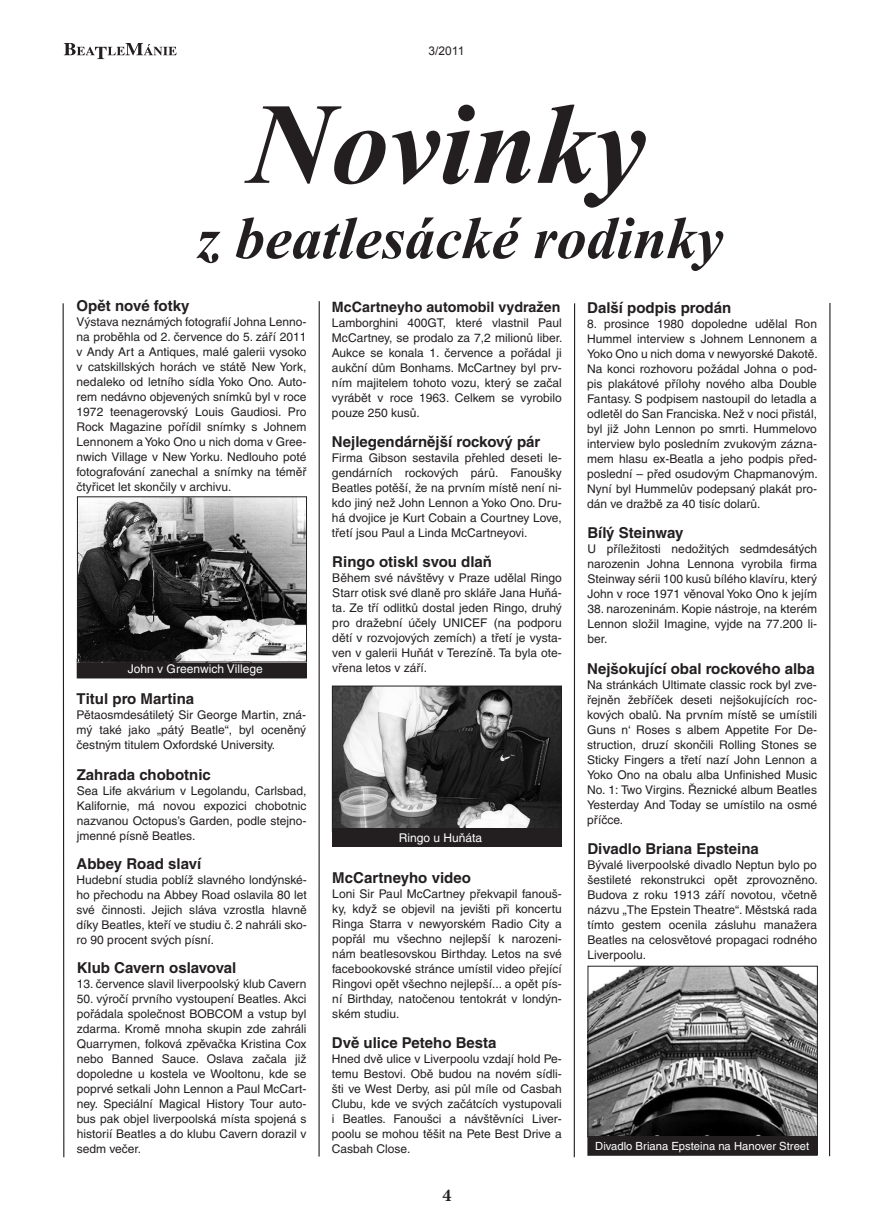
<style>
.page{position:relative;width:881px;height:1231px;background:#fff}
.page>*{position:absolute;margin:0;border:0;box-sizing:border-box;transform-origin:0 0}
.t1{font:italic 700 115.5px "Times New Roman";color:#231f20}
.t2{font:italic 700 60px "Times New Roman";color:#231f20}
.t3{font:700 18px "Minion Pro";color:#231f20}
.t4{font:700 15px "Helvetica CE";color:#231f20}
.t5{font:700 14.25px "Helvetica CE";color:#231f20}
.t6{font:12px/15px "Helvetica CE";color:#231f20;text-align:justify}
.t7{font:12px "Helvetica CE";color:#fff}
.t8{font:12px "Arial";color:#231f20}
.t9{font:11.25px "Helvetica CE";color:#fff}
</style>
<div class="page">
<svg style="left:64px;top:43px;width:113px;height:16px"></svg>
<img style="left:334px;top:688px;width:225px;height:140px">
<div style="left:332px;top:686px;width:229px;height:146px;border:1px solid #231f20"></div>
<div style="left:332px;top:828px;width:229px;height:19px;background:#231f20"></div>
<hr style="left:573px;top:303px;width:2px;height:854px;background:#231f20">
<hr style="left:828px;top:303px;width:2px;height:853px;background:#231f20">
<hr style="left:318px;top:301px;width:1px;height:856px;background:#231f20">
<svg style="left:63px;top:303px;width:1px;height:854px"></svg>
<div style="left:77px;top:659px;width:229px;height:19px;background:#231f20"></div>
<img style="left:79px;top:498px;width:226px;height:162px">
<div style="left:77px;top:496px;width:230px;height:166px;border:1px solid #231f20"></div>
<img style="left:589px;top:968px;width:226px;height:167px">
<div style="left:587px;top:966px;width:230px;height:171px;border:1px solid #231f20"></div>
<div style="left:587px;top:1137px;width:229px;height:18px;background:#231f20"></div>
<div style="left:587px;top:1136px;width:230px;height:20px;border:1px solid #231f20"></div>
<p class="t8" style="left:428px;top:43px;width:37px">3/2011</p>
<h1 class="t1" style="left:248px;top:105px;width:399px">Novinky</h1>
<h2 class="t2" style="left:197px;top:217px;width:528px">z beatlesácké rodinky</h2>
<p class="t5" style="left:332px;top:301px;width:230px">McCartneyho automobil vydražen</p>
<p class="t6" style="left:332px;top:316px;width:232px">Lamborghini 400GT, které vlastnil Paul McCartney, se prodalo za 7,2 milionů liber.<br>Aukce se konala 1. července a pořádal ji aukční dům Bonhams. McCartney byl prv&shy;ním majitelem tohoto vozu, který se začal vyrábět v roce 1963. Celkem se vyrobilo pouze 250 kusů.</p>
<p class="t4" style="left:77px;top:300px;width:114px">Opět nové fotky</p>
<p class="t6" style="left:77px;top:315px;width:231px">Výstava neznámých fotografií Johna Lenno&shy;na proběhla od 2. července do 5. září 2011 v Andy Art a Antiques, malé galerii vysoko v catskillských horách ve státě New York, nedaleko od letního sídla Yoko Ono. Auto&shy;rem nedávno objevených snímků byl v roce 1972 teenagerovský Louis Gaudiosi. Pro Rock Magazine pořídil snímky s Johnem Lennonem a Yoko Ono u nich doma v Gree&shy;nwich Village v New Yorku. Nedlouho poté fotografování zanechal a snímky na téměř čtyřicet let skončily v archivu.</p>
<p class="t4" style="left:587px;top:302px;width:145px">Další podpis prodán</p>
<p class="t6" style="left:587px;top:317px;width:232px">8. prosince 1980 dopoledne udělal Ron Hummel interview s Johnem Lennonem a Yoko Ono u nich doma v newyorské Dakotě.<br>Na konci rozhovoru požádal Johna o pod&shy;pis plakátové přílohy nového alba Double Fantasy. S podpisem nastoupil do letadla a odletěl do San Franciska. Než v noci přistál, byl již John Lennon po smrti. Hummelovo interview bylo posledním zvukovým zázna&shy;mem hlasu ex-Beatla a jeho podpis před&shy;poslední – před osudovým Chapmanovým.<br>Nyní byl Hummelův podepsaný plakát pro&shy;dán ve dražbě za 40 tisíc dolarů.</p>
<p class="t4" style="left:332px;top:436px;width:210px">Nejlegendárnější rockový pár</p>
<p class="t6" style="left:332px;top:451px;width:231px">Firma Gibson sestavila přehled deseti le&shy;gendárních rockových párů. Fanoušky Beatles potěší, že na prvním místě není ni&shy;kdo jiný než John Lennon a Yoko Ono. Dru&shy;há dvojice je Kurt Cobain a Courtney Love, třetí jsou Paul a Linda McCartneyovi.</p>
<p class="t4" style="left:587px;top:526px;width:98px">Bílý Steinway</p>
<p class="t6" style="left:587px;top:541px;width:231px">U příležitosti nedožitých sedmdesátých narozenin Johna Lennona vyrobila firma Steinway sérii 100 kusů bílého klavíru, který John v roce 1971 věnoval Yoko Ono k jejím</p>
<p class="t6" style="left:587px;top:601px;width:231px">38. narozeninám. Kopie nástroje, na kterém Lennon složil Imagine, vyjde na 77.200 li&shy;ber.</p>
<p class="t4" style="left:332px;top:556px;width:161px">Ringo otiskl svou dlaň</p>
<p class="t6" style="left:332px;top:571px;width:231px">Během své návštěvy v Praze udělal Ringo Starr otisk své dlaně pro skláře Jana Huňá&shy;ta. Ze tří odlitků dostal jeden Ringo, druhý pro dražební účely UNICEF (na podporu dětí v rozvojových zemích) a třetí je vysta&shy;ven v galerii Huňát v Terezíně. Ta byla ote&shy;vřena letos v září.</p>
<p class="t4" style="left:587px;top:663px;width:229px">Nejšokující obal rockového alba</p>
<p class="t6" style="left:587px;top:677px;width:231px">Na stránkách Ultimate classic rock byl zve&shy;řejněn žebříček deseti nejšokujících roc&shy;kových obalů. Na prvním místě se umístili Guns n‘ Roses s albem Appetite For De&shy;struction, druzí skončili Rolling Stones se Sticky Fingers a třetí nazí John Lennon a Yoko Ono na obalu alba Unfinished Music No. 1: Two Virgins. Řeznické album Beatles Yesterday And Today se umístilo na osmé příčce.</p>
<p class="t7" style="left:128px;top:662px;width:136px">John v Greenwich Villege</p>
<p class="t4" style="left:77px;top:693px;width:119px">Titul pro Martina</p>
<p class="t6" style="left:77px;top:708px;width:231px">Pětaosmdesátiletý Sir George Martin, zná&shy;mý také jako „pátý Beatle“, byl oceněný čestným titulem Oxfordské University.</p>
<p class="t4" style="left:77px;top:769px;width:136px">Zahrada chobotnic</p>
<p class="t6" style="left:77px;top:784px;width:231px">Sea Life akvárium v Legolandu, Carlsbad, Kalifornie, má novou expozici chobotnic nazvanou Octopus’s Garden, podle stejno&shy;jmenné písně Beatles.</p>
<p class="t7" style="left:398px;top:831px;width:85px">Ringo u Huňáta</p>
<p class="t4" style="left:587px;top:842px;width:173px">Divadlo Briana Epsteina</p>
<p class="t6" style="left:587px;top:857px;width:232px">Bývalé liverpoolské divadlo Neptun bylo po šestileté rekonstrukci opět zprovozněno.<br>Budova z roku 1913 září novotou, včetně názvu „The Epstein Theatre“. Městská rada tímto gestem ocenila zásluhu manažera Beatles na celosvětové propagaci rodného Liverpoolu.</p>
<p class="t4" style="left:77px;top:858px;width:126px">Abbey Road slaví</p>
<p class="t6" style="left:77px;top:873px;width:232px">Hudební studia poblíž slavného londýnské&shy;ho přechodu na Abbey Road oslavila 80 let své činnosti. Jejich sláva vzrostla hlavně díky Beatles, kteří ve studiu č. 2 nahráli sko&shy;ro 90 procent svých písní.</p>
<p class="t4" style="left:332px;top:871px;width:140px">McCartneyho video</p>
<p class="t6" style="left:332px;top:886px;width:231px">Loni Sir Paul McCartney překvapil fanouš&shy;ky, když se objevil na jevišti při koncertu Ringa Starra v newyorském Radio City a popřál mu všechno nejlepší k narozeni&shy;nám beatlesovskou Birthday. Letos na své facebookovské stránce umístil video přející Ringovi opět všechno nejlepší... a opět pís&shy;ní Birthday, natočenou tentokrát v londýn&shy;ském studiu.</p>
<p class="t4" style="left:77px;top:962px;width:161px">Klub Cavern oslavoval</p>
<p class="t6" style="left:77px;top:976px;width:231px">13. července slavil liverpoolský klub Cavern</p>
<p class="t6" style="left:77px;top:991px;width:231px">50. výročí prvního vystoupení Beatles. Akci pořádala společnost BOBCOM a vstup byl zdarma. Kromě mnoha skupin zde zahráli Quarrymen, folková zpěvačka Kristina Cox nebo Banned Sauce. Oslava začala již dopoledne u kostela ve Wooltonu, kde se poprvé setkali John Lennon a Paul McCart&shy;ney. Speciální Magical History Tour auto&shy;bus pak objel liverpoolská místa spojená s historií Beatles a do klubu Cavern dorazil v sedm večer.</p>
<p class="t4" style="left:332px;top:1037px;width:166px">Dvě ulice Peteho Besta</p>
<p class="t6" style="left:332px;top:1052px;width:231px">Hned dvě ulice v Liverpoolu vzdají hold Pe&shy;temu Bestovi. Obě budou na novém sídli&shy;šti ve West Derby, asi půl míle od Casbah Clubu, kde ve svých začátcích vystupovali i Beatles. Fanoušci a návštěvníci Liver&shy;poolu se mohou těšit na Pete Best Drive a Casbah Close.</p>
<p class="t9" style="left:595px;top:1140px;width:215px">Divadlo Briana Epsteina na Hanover Street</p>
<h3 class="t3" style="left:442px;top:1183px;width:10px">4</h3>
</div>
